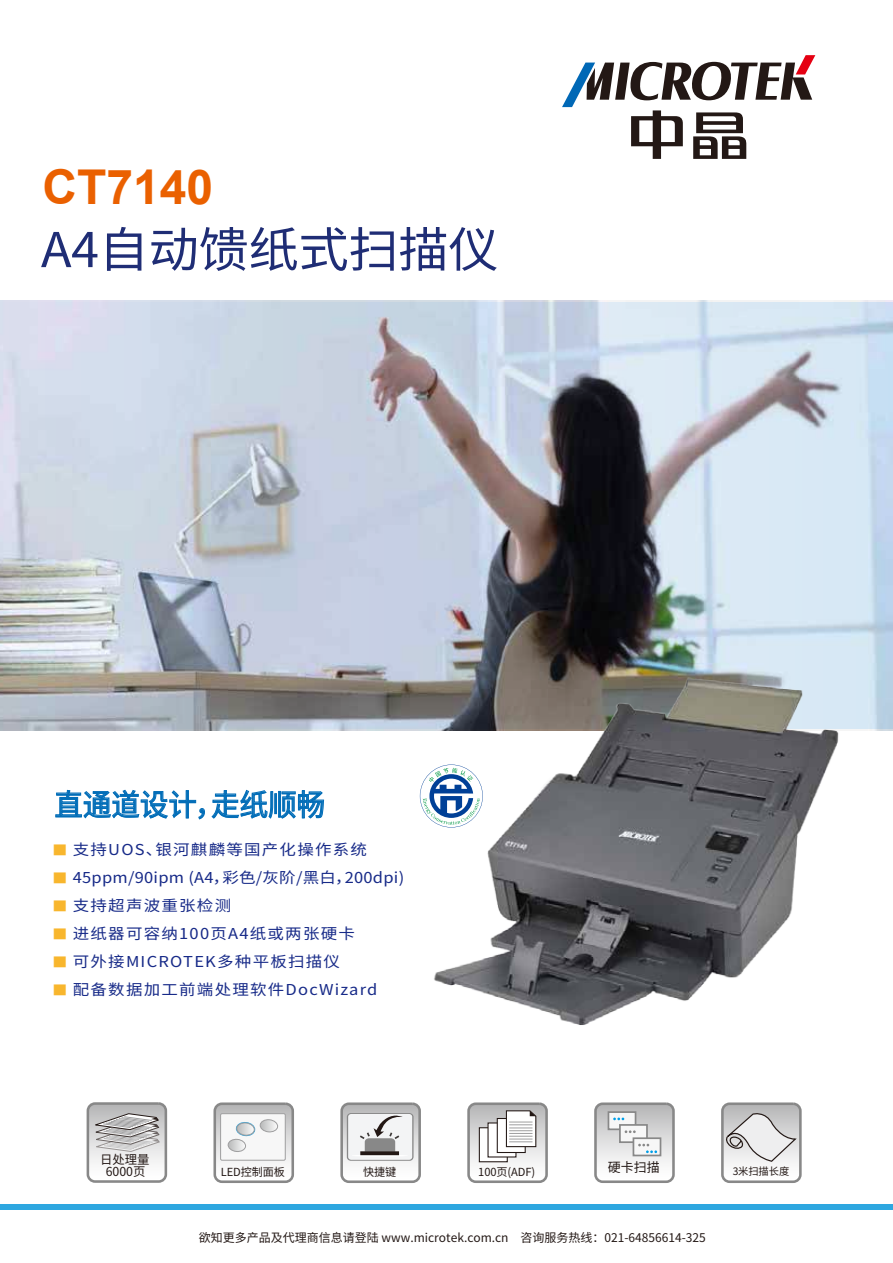
<style>
.page{position:relative;width:893px;height:1263px;background:#fff}
.page>*{position:absolute;margin:0;border:0;box-sizing:border-box;transform-origin:0 0}
.t1{font:48px "Source Han Sans CN";letter-spacing:-.01em;color:#1f2d75;scale:1.05 1}
.t2{font:700 48px "Arial";color:#ea6000}
.t3{font:30px "Source Han Sans CN";color:#036eb8;scale:.95 1}
.t4{font:15px "Source Han Sans CN";letter-spacing:.075em;color:#172a88;scale:1.1 1}
.t5{font:15px "Source Han Sans CN";letter-spacing:.015em;color:#172a88;scale:1.1 1}
.t6{font:13.05px "Source Han Sans CN";color:#231815}
.t7{font:12.45px/12px "Source Han Sans CN";color:#231815;text-align:center}
.t8{font:12px "Source Han Sans CN";color:#231815}
.t9{font:11.1px "Source Han Sans CN";letter-spacing:-.01em;color:#231815}
.t10{font:10.2px "Source Han Sans CN";letter-spacing:-.01em;color:#231815}
.s1{font-size:13.5px;color:#f8b62d}
</style>
<div class="page">
<img style="left:0;top:303px;width:893px;height:426px">
<img style="left:377px;top:663px;width:514px;height:362px">
<svg style="left:562px;top:55px;width:253px;height:104px"></svg>
<div style="left:0;top:1203px;width:893px;height:6px;background:#2ea7e0"></div>
<svg style="left:55px;top:789px;width:270px;height:31px"></svg>
<svg style="left:213px;top:1102px;width:81px;height:81px"></svg>
<svg style="left:216px;top:1105px;width:75px;height:75px"></svg>
<svg style="left:594px;top:1102px;width:81px;height:81px"></svg>
<svg style="left:597px;top:1105px;width:75px;height:75px"></svg>
<svg style="left:467px;top:1102px;width:81px;height:81px"></svg>
<svg style="left:470px;top:1105px;width:75px;height:75px"></svg>
<svg style="left:721px;top:1102px;width:81px;height:81px"></svg>
<svg style="left:724px;top:1105px;width:75px;height:75px"></svg>
<svg style="left:87px;top:1102px;width:80px;height:81px"></svg>
<svg style="left:89px;top:1105px;width:76px;height:75px"></svg>
<svg style="left:340px;top:1102px;width:81px;height:81px"></svg>
<svg style="left:343px;top:1105px;width:75px;height:75px"></svg>
<svg style="left:420px;top:764px;width:63px;height:63px"></svg>
<h1 class="t2" style="left:42px;top:155px;width:172px">CT7140</h1>
<h1 class="t1" style="left:41px;top:222px;width:437px">A4自动馈纸式扫描仪</h1>
<h2 class="t3" style="left:54px;top:788px;width:287px">直通道设计，走纸顺畅</h2>
<p class="t4" style="left:52px;top:841px;width:288px"><span class="s1">■</span> 支持UOS、银河麒麟等国产化操作系统</p>
<p class="t5" style="left:52px;top:869px;width:321px"><span class="s1">■</span> 45ppm/90ipm (A4，彩色/灰阶/黑白，200dpi)</p>
<p class="t4" style="left:52px;top:897px;width:164px"><span class="s1">■</span> 支持超声波重张检测</p>
<p class="t4" style="left:52px;top:925px;width:277px"><span class="s1">■</span> 进纸器可容纳100页A4纸或两张硬卡</p>
<p class="t4" style="left:52px;top:953px;width:263px"><span class="s1">■</span> 可外接MICROTEK多种平板扫描仪</p>
<p class="t4" style="left:52px;top:981px;width:297px"><span class="s1">■</span> 配备数据加工前端处理软件DocWizard</p>
<p class="t7" style="left:100px;top:1154px;width:51px">日处理量<br>6000页</p>
<p class="t9" style="left:221px;top:1165px;width:66px">LED控制面板</p>
<p class="t9" style="left:478px;top:1165px;width:58px">100页(ADF)</p>
<p class="t6" style="left:608px;top:1160px;width:53px">硬卡扫描</p>
<p class="t10" style="left:733px;top:1165px;width:58px">3米扫描长度</p>
<p class="t9" style="left:363px;top:1165px;width:35px">快捷键</p>
<p class="t8" style="left:199px;top:1231px;width:509px">欲知更多产品及代理商信息请登陆 www.microtek.com.cn 咨询服务热线：021-64856614-325</p>
</div>
